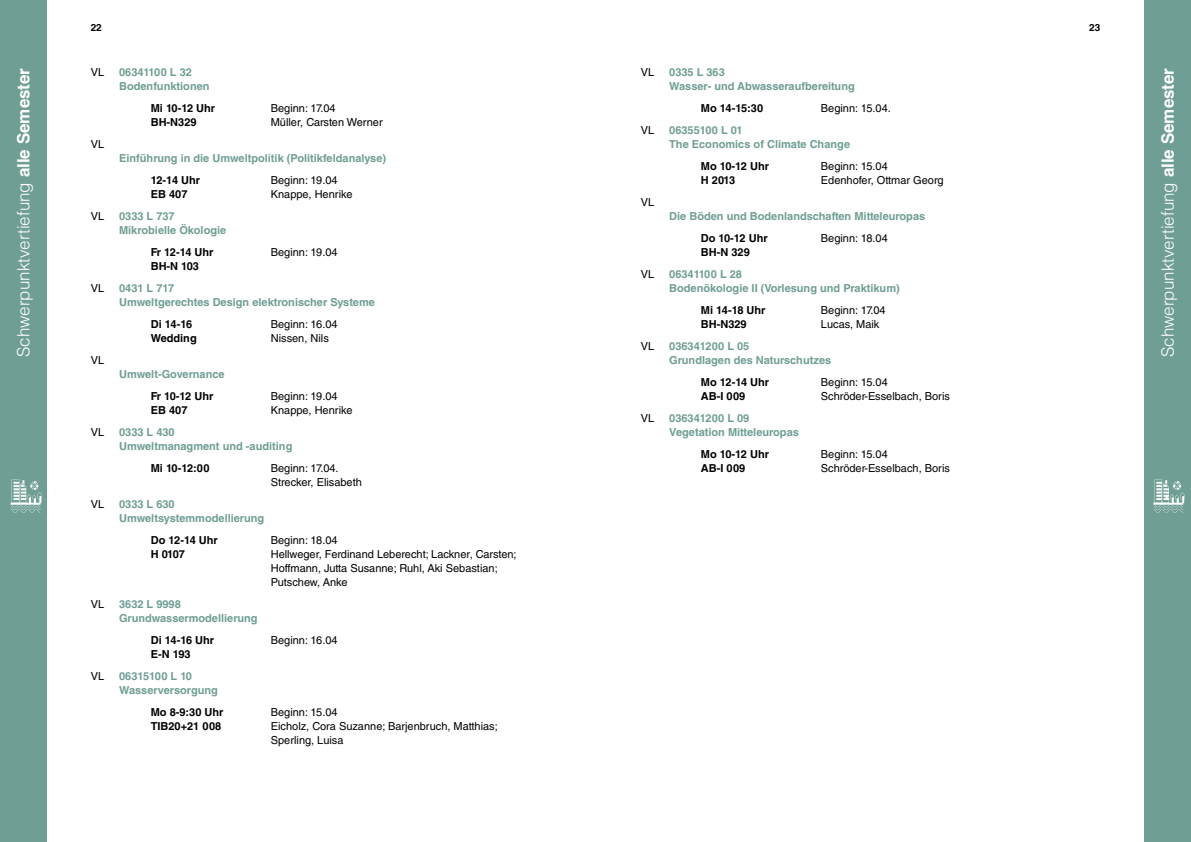
<style>
.page{position:relative;width:1191px;height:842px;background:#fff}
.page>*{position:absolute;margin:0;border:0;box-sizing:border-box;transform-origin:0 0}
.t1{font:300 17px "Helvetica LT Std";color:#fff}
.t2{font:700 11px/14px "Helvetica LT Std";color:#6f9e94}
.t3{font:11px/14px "Helvetica LT Std";color:#000}
.t4{font:700 11px "Helvetica LT Std";color:#000}
.t5{font:700 10px "Helvetica LT Std";color:#000}
.s1{font-weight:700}
</style>
<div class="page">
<div style="left:0;top:0;width:47px;height:842px;background:#6f9e94"></div>
<svg style="left:11px;top:479px;width:31px;height:34px"></svg>
<div style="left:1144px;top:0;width:47px;height:842px;background:#6f9e94"></div>
<svg style="left:1153px;top:479px;width:31px;height:34px"></svg>
<p class="t5" style="left:91px;top:22px;width:13px">22</p>
<p class="t5" style="left:1089px;top:22px;width:13px">23</p>
<p class="t3" style="left:91px;top:65px;width:15px">VL</p>
<p class="t2" style="left:119px;top:65px;width:92px">06341100 L 32<br>Bodenfunktionen</p>
<p class="t4" style="left:151px;top:101px;width:66px">Mi 10-12 Uhr</p>
<p class="t3" style="left:271px;top:101px;width:66px">Beginn: 17.04</p>
<p class="t4" style="left:151px;top:115px;width:47px">BH-N329</p>
<p class="t3" style="left:271px;top:115px;width:113px">Müller, Carsten Werner</p>
<p class="t3" style="left:91px;top:137px;width:15px">VL</p>
<p class="t2" style="left:119px;top:151px;width:269px">Einführung in die Umweltpolitik (Politikfeldanalyse)</p>
<p class="t4" style="left:151px;top:173px;width:51px">12-14 Uhr</p>
<p class="t3" style="left:271px;top:173px;width:68px">Beginn: 19.04</p>
<p class="t4" style="left:151px;top:187px;width:38px">EB 407</p>
<p class="t3" style="left:271px;top:187px;width:83px">Knappe, Henrike</p>
<p class="t3" style="left:91px;top:209px;width:15px">VL</p>
<p class="t2" style="left:119px;top:209px;width:109px">0333 L 737<br>Mikrobielle Ökologie</p>
<p class="t4" style="left:151px;top:245px;width:64px">Fr 12-14 Uhr</p>
<p class="t3" style="left:271px;top:245px;width:68px">Beginn: 19.04</p>
<p class="t4" style="left:151px;top:259px;width:50px">BH-N 103</p>
<p class="t3" style="left:91px;top:281px;width:15px">VL</p>
<p class="t2" style="left:119px;top:281px;width:257px">0431 L 717<br>Umweltgerechtes Design elektronischer Systeme</p>
<p class="t4" style="left:151px;top:317px;width:43px">Di 14-16</p>
<p class="t3" style="left:271px;top:317px;width:68px">Beginn: 16.04</p>
<p class="t4" style="left:151px;top:331px;width:47px">Wedding</p>
<p class="t3" style="left:271px;top:331px;width:60px">Nissen, Nils</p>
<p class="t3" style="left:91px;top:353px;width:15px">VL</p>
<p class="t2" style="left:119px;top:367px;width:107px">Umwelt-Governance</p>
<p class="t4" style="left:151px;top:389px;width:64px">Fr 10-12 Uhr</p>
<p class="t3" style="left:271px;top:389px;width:68px">Beginn: 19.04</p>
<p class="t4" style="left:151px;top:403px;width:38px">EB 407</p>
<p class="t3" style="left:271px;top:403px;width:83px">Knappe, Henrike</p>
<p class="t3" style="left:91px;top:425px;width:15px">VL</p>
<p class="t2" style="left:119px;top:425px;width:175px">0333 L 430<br>Umweltmanagment und -auditing</p>
<p class="t4" style="left:151px;top:461px;width:60px">Mi 10-12:00</p>
<p class="t3" style="left:271px;top:461px;width:93px">Beginn: 17.04.<br>Strecker, Elisabeth</p>
<p class="t3" style="left:91px;top:497px;width:15px">VL</p>
<p class="t2" style="left:119px;top:497px;width:147px">0333 L 630<br>Umweltsystemmodellierung</p>
<p class="t4" style="left:151px;top:533px;width:69px">Do 12-14 Uhr</p>
<p class="t3" style="left:271px;top:533px;width:68px">Beginn: 18.04</p>
<p class="t4" style="left:151px;top:547px;width:36px">H 0107</p>
<p class="t3" style="left:271px;top:547px;width:247px">Hellweger, Ferdinand Leberecht; Lackner, Carsten;<br>Hoffmann, Jutta Susanne; Ruhl, Aki Sebastian;<br>Putschew, Anke</p>
<p class="t3" style="left:91px;top:597px;width:15px">VL</p>
<p class="t2" style="left:119px;top:597px;width:140px">3632 L 9998<br>Grundwassermodellierung</p>
<p class="t4" style="left:151px;top:633px;width:65px">Di 14-16 Uhr</p>
<p class="t3" style="left:271px;top:633px;width:68px">Beginn: 16.04</p>
<p class="t4" style="left:151px;top:647px;width:41px">E-N 193</p>
<p class="t3" style="left:91px;top:669px;width:15px">VL</p>
<p class="t2" style="left:119px;top:669px;width:100px">06315100 L 10<br>Wasserversorgung</p>
<p class="t4" style="left:151px;top:705px;width:74px">Mo 8-9:30 Uhr</p>
<p class="t3" style="left:271px;top:705px;width:68px">Beginn: 15.04</p>
<p class="t4" style="left:151px;top:719px;width:72px">TIB20+21 008</p>
<p class="t3" style="left:271px;top:719px;width:228px">Eicholz, Cora Suzanne; Barjenbruch, Matthias;<br>Sperling, Luisa</p>
<p class="t3" style="left:641px;top:65px;width:15px">VL</p>
<p class="t2" style="left:669px;top:65px;width:187px">0335 L 363<br>Wasser- und Abwasseraufbereitung</p>
<p class="t4" style="left:701px;top:101px;width:64px">Mo 14-15:30</p>
<p class="t3" style="left:821px;top:101px;width:71px">Beginn: 15.04.</p>
<p class="t3" style="left:641px;top:123px;width:15px">VL</p>
<p class="t2" style="left:669px;top:123px;width:182px">06355100 L 01<br>The Economics of Climate Change</p>
<p class="t4" style="left:701px;top:159px;width:70px">Mo 10-12 Uhr</p>
<p class="t3" style="left:821px;top:159px;width:68px">Beginn: 15.04</p>
<p class="t4" style="left:701px;top:173px;width:36px">H 2013</p>
<p class="t3" style="left:821px;top:173px;width:124px">Edenhofer, Ottmar Georg</p>
<p class="t3" style="left:641px;top:195px;width:15px">VL</p>
<p class="t2" style="left:669px;top:209px;width:257px">Die Böden und Bodenlandschaften Mitteleuropas</p>
<p class="t4" style="left:701px;top:231px;width:68px">Do 10-12 Uhr</p>
<p class="t3" style="left:821px;top:231px;width:68px">Beginn: 18.04</p>
<p class="t4" style="left:701px;top:245px;width:50px">BH-N 329</p>
<p class="t3" style="left:641px;top:267px;width:15px">VL</p>
<p class="t2" style="left:669px;top:267px;width:232px">06341100 L 28<br>Bodenökologie II (Vorlesung und Praktikum)</p>
<p class="t4" style="left:701px;top:304px;width:66px">Mi 14-18 Uhr</p>
<p class="t3" style="left:821px;top:303px;width:66px">Beginn: 17.04</p>
<p class="t4" style="left:701px;top:318px;width:47px">BH-N329</p>
<p class="t3" style="left:821px;top:317px;width:60px">Lucas, Maik</p>
<p class="t3" style="left:641px;top:339px;width:15px">VL</p>
<p class="t2" style="left:669px;top:339px;width:163px">036341200 L 05<br>Grundlagen des Naturschutzes</p>
<p class="t4" style="left:701px;top:376px;width:70px">Mo 12-14 Uhr</p>
<p class="t3" style="left:821px;top:375px;width:68px">Beginn: 15.04</p>
<p class="t4" style="left:701px;top:390px;width:46px">AB-I 009</p>
<p class="t3" style="left:821px;top:389px;width:131px">Schröder-Esselbach, Boris</p>
<p class="t3" style="left:641px;top:411px;width:15px">VL</p>
<p class="t2" style="left:669px;top:411px;width:131px">036341200 L 09<br>Vegetation Mitteleuropas</p>
<p class="t4" style="left:701px;top:448px;width:70px">Mo 10-12 Uhr</p>
<p class="t3" style="left:821px;top:447px;width:68px">Beginn: 15.04</p>
<p class="t4" style="left:701px;top:462px;width:46px">AB-I 009</p>
<p class="t3" style="left:821px;top:461px;width:131px">Schröder-Esselbach, Boris</p>
<h1 class="t1" style="left:13px;top:357px;width:291px;rotate:-90deg">Schwerpunktvertiefung <span class="s1">alle Semester</span></h1>
<h1 class="t1" style="left:1157px;top:357px;width:291px;rotate:-90deg">Schwerpunktvertiefung <span class="s1">alle Semester</span></h1>
</div>
